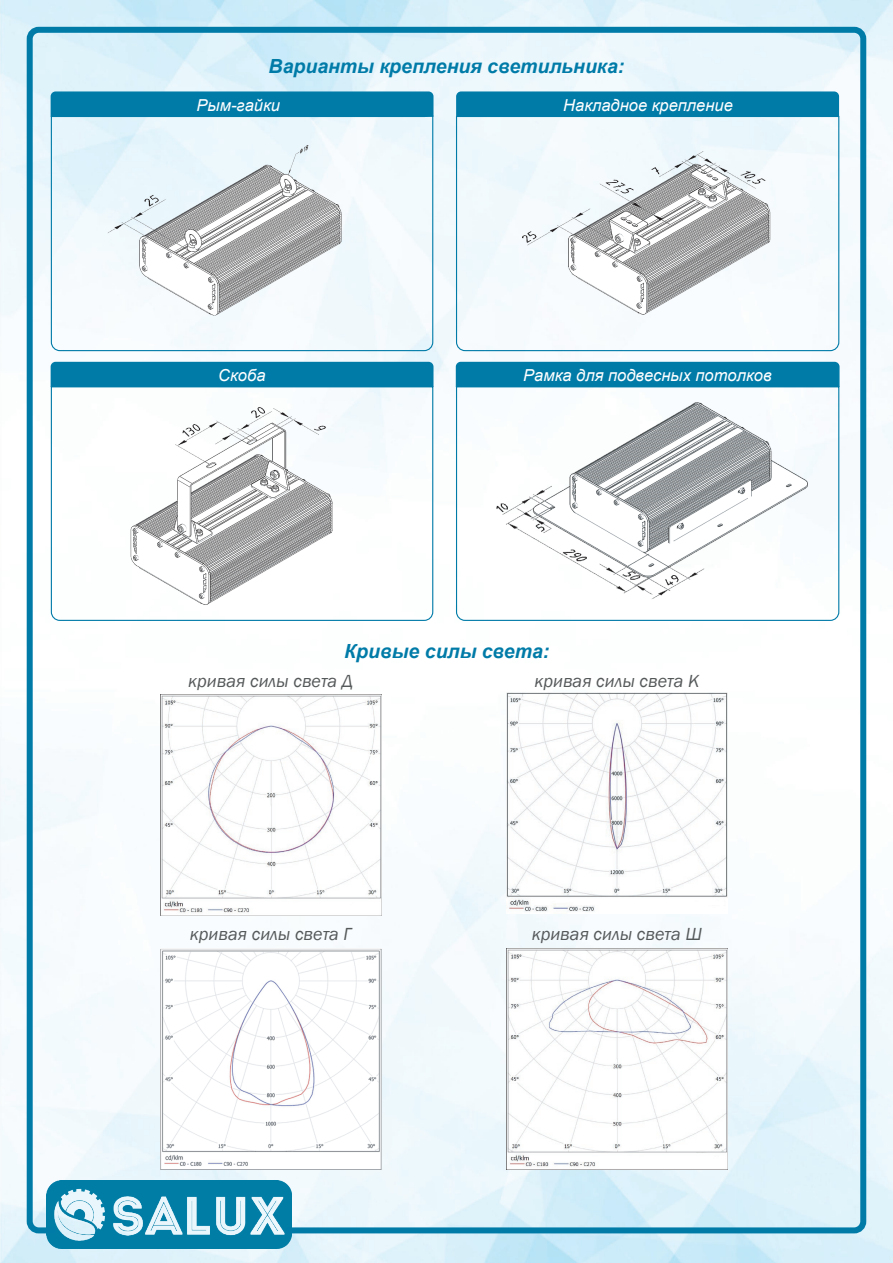
<style>
.page{position:relative;width:893px;height:1263px;background:#fff}
.page>*{position:absolute;margin:0;border:0;box-sizing:border-box;transform-origin:0 0}
.t1{font:italic 700 19.5px "Arial";color:#007ba8}
.t2{font:italic 18px "Franklin Gothic";color:#56595a}
.t3{font:italic 16.5px "Arial";color:#fff}
</style>
<div class="page">
<img style="left:0;top:0;width:893px;height:1262px">
<img style="left:46px;top:1180px;width:246px;height:68px">
<div style="left:27px;top:27px;width:839px;height:1206px;border:6px solid #007ba8;border-radius:9px"></div>
<img style="left:506px;top:948px;width:221px;height:221px">
<img style="left:160px;top:948px;width:221px;height:221px">
<div style="left:50px;top:91px;width:384px;height:24px;background:#007ba8"></div>
<svg style="left:50px;top:115px;width:384px;height:237px"></svg>
<div style="left:455px;top:91px;width:385px;height:24px;background:#007ba8"></div>
<svg style="left:455px;top:115px;width:385px;height:237px"></svg>
<div style="left:50px;top:361px;width:384px;height:25px;background:#007ba8"></div>
<svg style="left:50px;top:386px;width:384px;height:235px"></svg>
<div style="left:455px;top:361px;width:385px;height:25px;background:#007ba8"></div>
<svg style="left:455px;top:386px;width:385px;height:235px"></svg>
<img style="left:493px;top:391px;width:319px;height:225px">
<img style="left:493px;top:121px;width:319px;height:225px">
<img style="left:76px;top:121px;width:319px;height:225px">
<img style="left:79px;top:391px;width:319px;height:225px">
<img style="left:506px;top:692px;width:221px;height:221px">
<img style="left:160px;top:694px;width:221px;height:221px">
<p class="t1" style="left:269px;top:53px;width:357px">Варианты крепления светильника:</p>
<p class="t3" style="left:197px;top:94px;width:85px">Рым-гайки</p>
<p class="t3" style="left:563px;top:94px;width:171px">Накладное крепление</p>
<p class="t3" style="left:218px;top:364px;width:49px">Скоба</p>
<p class="t3" style="left:523px;top:364px;width:250px">Рамка для подвесных потолков</p>
<p class="t1" style="left:344px;top:638px;width:207px">Кривые силы света:</p>
<p class="t2" style="left:534px;top:669px;width:166px">кривая силы света К</p>
<p class="t2" style="left:188px;top:669px;width:166px">кривая силы света Д</p>
<p class="t2" style="left:190px;top:922px;width:163px">кривая силы света Г</p>
<p class="t2" style="left:532px;top:922px;width:172px">кривая силы света Ш</p>
</div>
